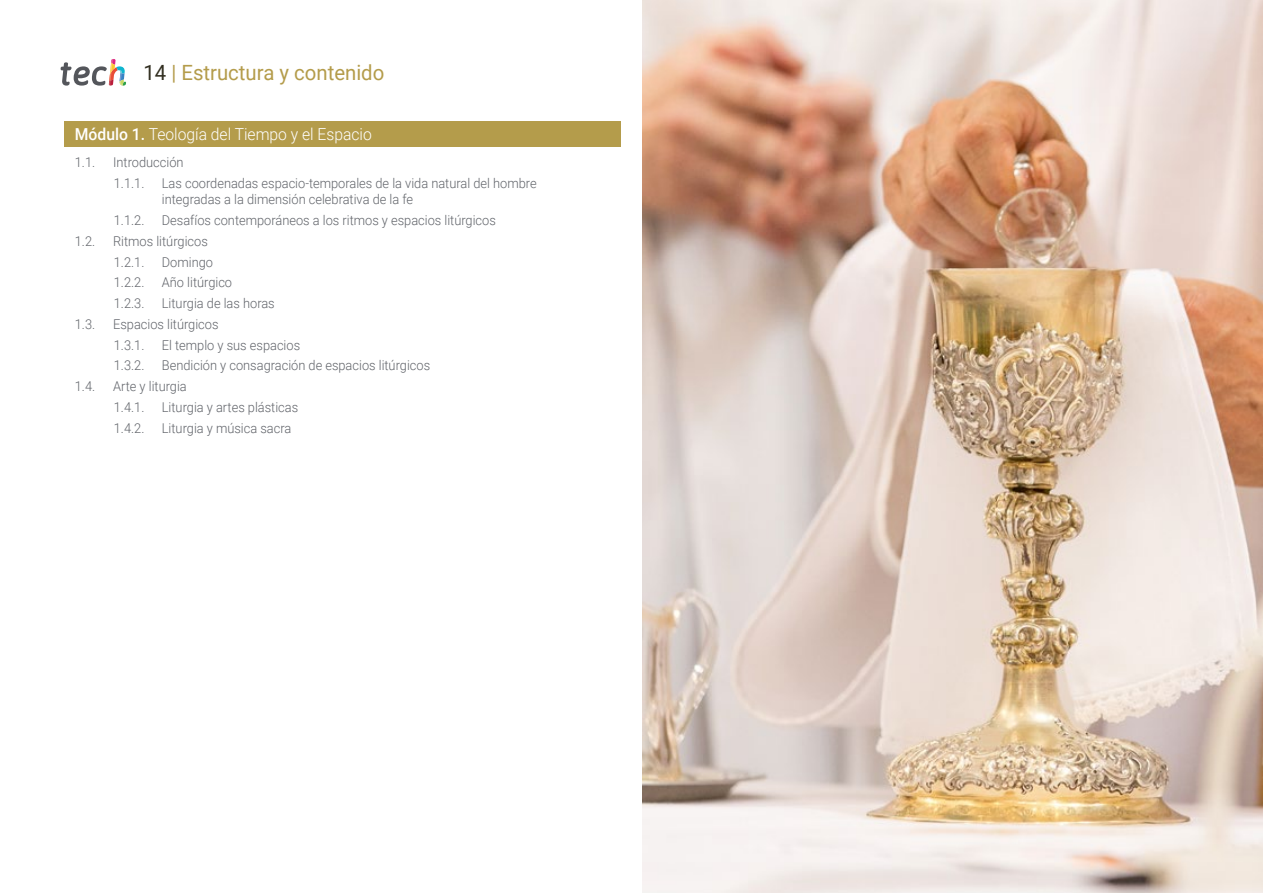
<style>
.page{position:relative;width:1263px;height:893px;background:#fff}
.page>*{position:absolute;margin:0;border:0;box-sizing:border-box;transform-origin:0 0}
.t1{font:21px "Roboto";color:#b49c4b}
.t2{font:300 16.5px "Roboto";color:#fff;scale:.95 1}
.t3{font:300 13.5px/20.7px "Roboto";color:#61646a;scale:.95 1}
.s1{color:#312e20}
.s2{font-weight:500}
</style>
<div class="page">
<div style="left:64px;top:121px;width:557px;height:25px;background:#b49c4b"></div>
<img style="left:642px;top:0;width:621px;height:893px">
<svg style="left:61px;top:59px;width:65px;height:27px"></svg>
<h1 class="t1" style="left:144px;top:57px;width:242px"><span class="s1">14</span> | Estructura y contenido</h1>
<p class="t2" style="left:75px;top:123px;width:314px"><span class="s2">Módulo 1.</span> Teología del Tiempo y el Espacio</p>
<p class="t3" style="left:75px;top:151px;width:23px">1.1.</p>
<p class="t3" style="left:113px;top:151px;width:76px">Introducción<br>1.1.1.</p>
<p class="t3" style="left:162px;top:174px;width:396px;line-height:16.5px">Las coordenadas espacio-temporales de la vida natural del hombre integradas a la dimensión celebrativa de la fe</p>
<p class="t3" style="left:114px;top:209px;width:34px">1.1.2.</p>
<p class="t3" style="left:162px;top:209px;width:353px">Desafíos contemporáneos a los ritmos y espacios litúrgicos</p>
<p class="t3" style="left:75px;top:230px;width:23px">1.2.</p>
<p class="t3" style="left:113px;top:230px;width:101px">Ritmos litúrgicos<br>1.2.1.</p>
<p class="t3" style="left:162px;top:251px;width:55px">Domingo</p>
<p class="t3" style="left:114px;top:272px;width:34px">1.2.2.</p>
<p class="t3" style="left:162px;top:272px;width:75px">Año litúrgico</p>
<p class="t3" style="left:114px;top:292px;width:34px">1.2.3.</p>
<p class="t3" style="left:162px;top:292px;width:120px">Liturgia de las horas</p>
<p class="t3" style="left:75px;top:313px;width:23px">1.3.</p>
<p class="t3" style="left:113px;top:313px;width:112px">Espacios litúrgicos<br>1.3.1.</p>
<p class="t3" style="left:162px;top:334px;width:147px">El templo y sus espacios</p>
<p class="t3" style="left:114px;top:355px;width:34px">1.3.2.</p>
<p class="t3" style="left:162px;top:355px;width:284px">Bendición y consagración de espacios litúrgicos</p>
<p class="t3" style="left:75px;top:375px;width:23px">1.4.</p>
<p class="t3" style="left:113px;top:375px;width:79px">Arte y liturgia<br>1.4.1.</p>
<p class="t3" style="left:162px;top:396px;width:145px">Liturgia y artes plásticas</p>
<p class="t3" style="left:114px;top:417px;width:34px">1.4.2.</p>
<p class="t3" style="left:162px;top:417px;width:138px">Liturgia y música sacra</p>
</div>
